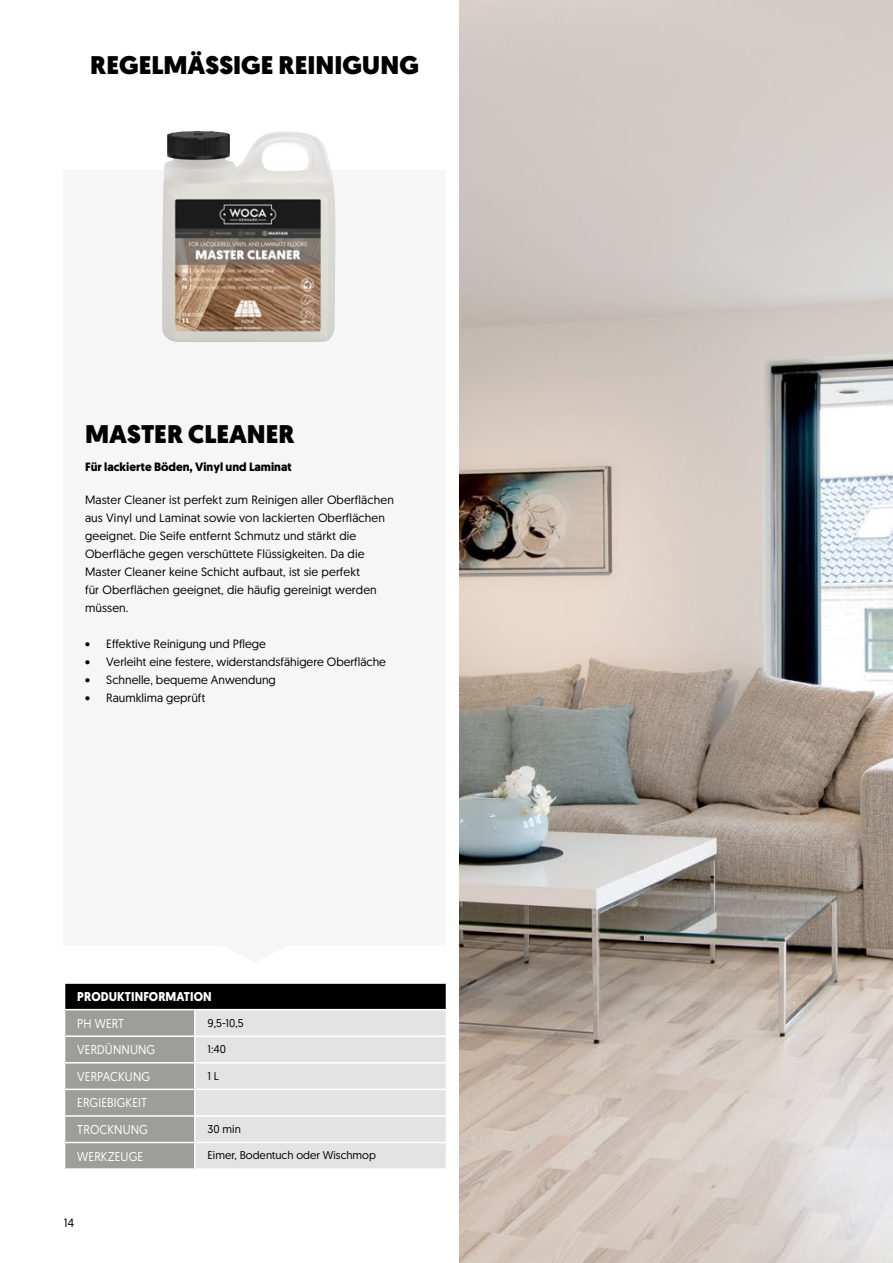
<style>
.page{position:relative;width:893px;height:1263px;background:#fff}
.page>*{position:absolute;margin:0;border:0;box-sizing:border-box;transform-origin:0 0}
.t1{font:900 25.5px "Geomanist";color:#000}
.t2{font:12.75px/26.5px "Geomanist";letter-spacing:.01em;color:#fff;scale:.93 1}
.t3{font:700 12.75px "Geomanist";letter-spacing:.01em;color:#fff;scale:.93 1}
.t4{font:12px/18px "Geomanist";letter-spacing:.01em;color:#000}
.t5{font:700 12px "Geomanist";color:#000}
.t6{font:11.25px "Geomanist";color:#000}
</style>
<div class="page">
<div style="left:64px;top:171px;width:382px;height:775px;background:#f6f6f6"></div>
<svg style="left:64px;top:984px;width:383px;height:184px;background:#b2b2b2"></svg>
<img style="left:459px;top:0;width:434px;height:1263px">
<img style="left:162px;top:131px;width:173px;height:211px">
<h1 class="t1" style="left:90px;top:48px;width:330px">REGELMÄSSIGE REINIGUNG</h1>
<h1 class="t1" style="left:85px;top:417px;width:211px">MASTER CLEANER</h1>
<p class="t5" style="left:85px;top:459px;width:208px">Für lackierte Böden, Vinyl und Laminat</p>
<p class="t4" style="left:85px;top:490px;width:310px">Master Cleaner ist perfekt zum Reinigen aller Oberflächen aus Vinyl und Laminat sowie von lackierten Oberflächen geeignet. Die Seife entfernt Schmutz und stärkt die Oberfläche gegen verschüttete Flüssigkeiten. Da die Master Cleaner keine Schicht aufbaut, ist sie perfekt<br>für Oberflächen geeignet, die häufig gereinigt werden müssen.</p>
<p class="t4" style="left:85px;top:634px;width:182px">• Effektive Reinigung und Pflege</p>
<p class="t4" style="left:85px;top:652px;width:302px">• Verleiht eine festere, widerstandsfähigere Oberfläche</p>
<p class="t4" style="left:85px;top:670px;width:192px">• Schnelle, bequeme Anwendung</p>
<p class="t4" style="left:85px;top:688px;width:122px">• Raumklima geprüft</p>
<p class="t3" style="left:77px;top:988px;width:146px">PRODUKTINFORMATION</p>
<p class="t2" style="left:77px;top:1009px;width:52px">PH WERT</p>
<p class="t6" style="left:208px;top:1015px;width:37px">9,5-10,5</p>
<p class="t2" style="left:77px;top:1036px;width:85px">VERDÜNNUNG</p>
<p class="t6" style="left:208px;top:1042px;width:20px">1:40</p>
<p class="t2" style="left:77px;top:1063px;width:80px">VERPACKUNG</p>
<p class="t6" style="left:208px;top:1068px;width:13px">1 L</p>
<p class="t2" style="left:77px;top:1089px;width:78px">ERGIEBIGKEIT<br>TROCKNUNG</p>
<p class="t6" style="left:208px;top:1122px;width:35px">30 min</p>
<p class="t2" style="left:77px;top:1142px;width:72px">WERKZEUGE</p>
<p class="t6" style="left:208px;top:1148px;width:170px">Eimer, Bodentuch oder Wischmop</p>
<p class="t4" style="left:64px;top:1213px;width:12px">14</p>
</div>
